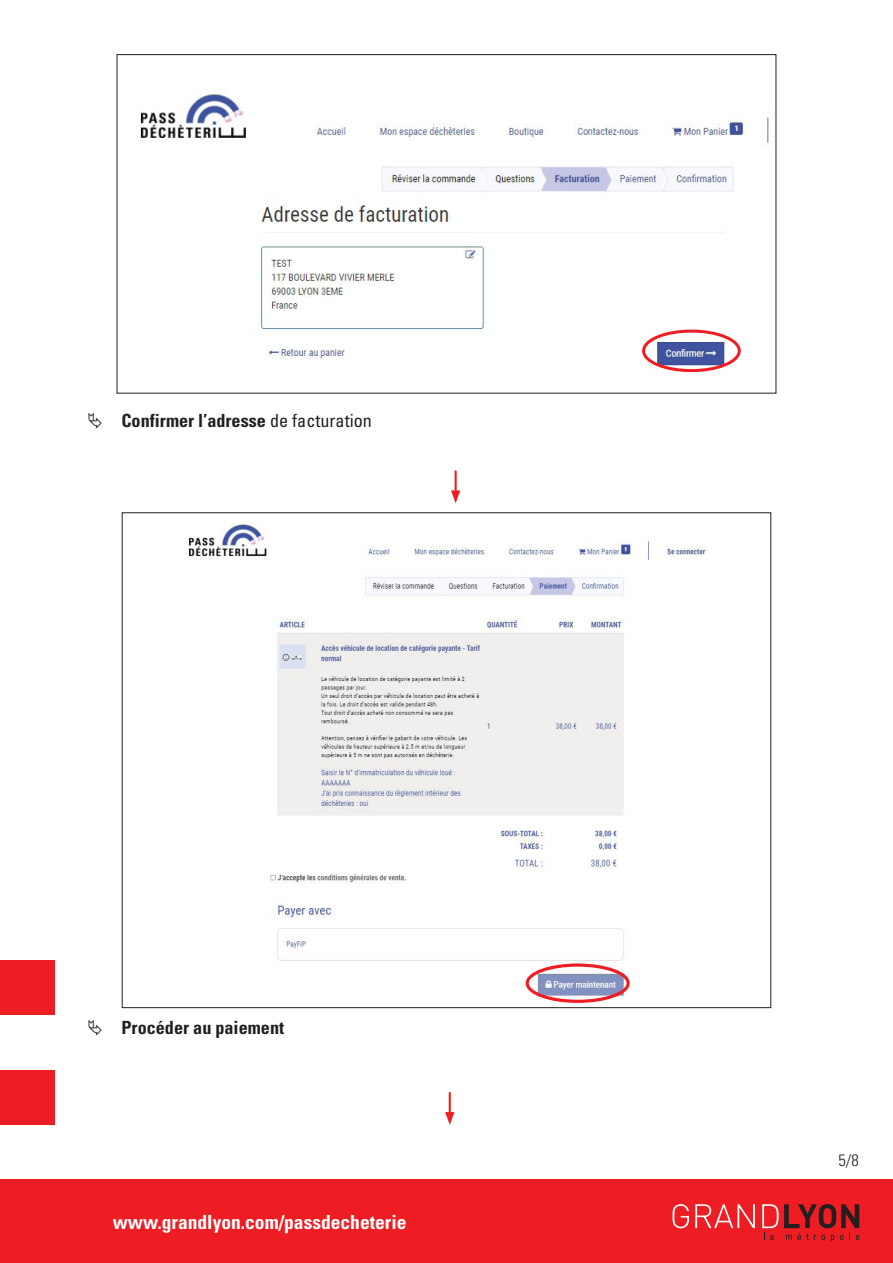
<style>
.page{position:relative;width:893px;height:1263px;background:#fff}
.page>*{position:absolute;margin:0;border:0;box-sizing:border-box;transform-origin:0 0}
.t1{font:700 condensed 19.5px "Univers";color:#fff}
.t2{font:700 condensed 18.15px "Univers";color:#231f20}
.t3{font:300 condensed 16.5px "Univers";color:#231f20}
.s1{font-weight:400}
</style>
<div class="page">
<div style="left:0;top:1179px;width:893px;height:84px;background:#ee1d23"></div>
<svg style="left:673px;top:1204px;width:16px;height:24px"></svg>
<svg style="left:695px;top:1204px;width:60px;height:24px"></svg>
<svg style="left:762px;top:1204px;width:97px;height:38px"></svg>
<div style="left:0;top:960px;width:55px;height:55px;background:#ee1d23"></div>
<div style="left:0;top:1070px;width:55px;height:55px;background:#ee1d23"></div>
<img style="left:140px;top:94px;width:630px;height:279px">
<img style="left:189px;top:523px;width:517px;height:474px">
<hr style="left:449px;top:1093px;width:2px;height:23px;background:#ee1d23">
<svg style="left:445px;top:1112px;width:9px;height:13px"></svg>
<hr style="left:455px;top:471px;width:2px;height:23px;background:#ee1d23">
<svg style="left:451px;top:490px;width:9px;height:13px"></svg>
<div style="left:642px;top:330px;width:99px;height:42px;border:3px solid #ee1d23;border-radius:50%"></div>
<div style="left:526px;top:963px;width:104px;height:40px;border:3px solid #ee1d23;border-radius:50%"></div>
<p class="t2" style="left:122px;top:410px;width:252px">Confirmer l’adresse <span class="s1">de facturation</span></p>
<p class="t2" style="left:122px;top:1016px;width:164px">Procéder au paiement</p>
<p class="t1" style="left:113px;top:1210px;width:295px">www.grandlyon.com/passdecheterie</p>
<p class="t3" style="left:838px;top:1150px;width:22px">5/8</p>
</div>
